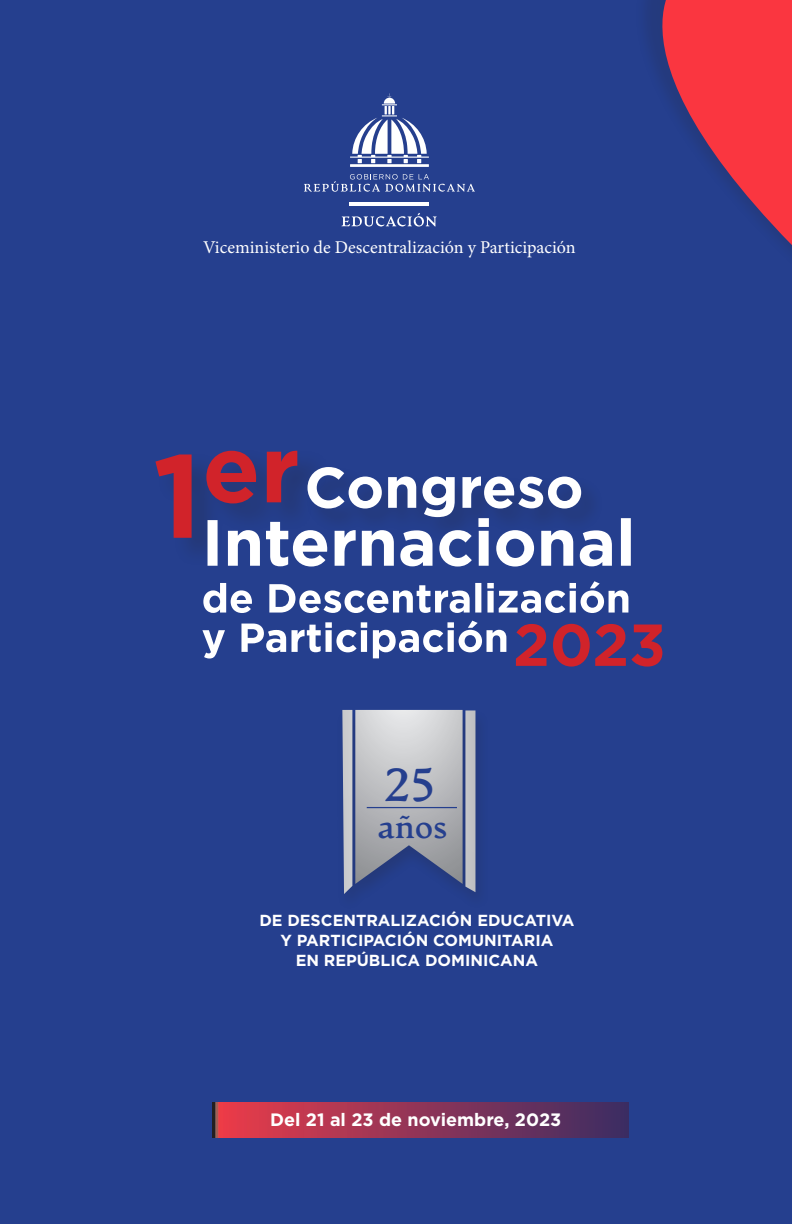
<style>
.page{position:relative;width:792px;height:1224px;background:#253f8e}
.page>*{position:absolute;margin:0;border:0;box-sizing:border-box;transform-origin:0 0}
.t1{font:46px "Artifex CF Bold";color:#253f8e}
.t2{font:32px "Artifex CF Bold";color:#253f8e}
.t3{font:18px "Minion Pro";color:#fff}
.t4{font:700 18px "Gotham";color:#fff}
.t5{font:700 16px/20px "Gotham";color:#fff;text-align:center}
</style>
<div class="page">
<hr style="left:350px;top:164px;width:79px;height:3px;background:#fff">
<svg style="left:350px;top:94px;width:79px;height:69px"></svg>
<hr style="left:350px;top:202px;width:79px;height:4px;background:#fff">
<svg style="left:304px;top:174px;width:171px;height:18px"></svg>
<svg style="left:341px;top:213px;width:96px;height:14px"></svg>
<svg style="left:646px;top:0;width:146px;height:250px;fill:#fa3640"></svg>
<svg style="left:516px;top:624px;width:146px;height:43px"></svg>
<svg style="left:202px;top:621px;width:304px;height:38px"></svg>
<svg style="left:203px;top:581px;width:425px;height:32px"></svg>
<svg style="left:155px;top:450px;width:476px;height:117px"></svg>
<svg style="left:342px;top:710px;width:133px;height:184px"></svg>
<hr style="left:367px;top:807px;width:90px;height:1px;background:#253f8e">
<div style="left:212px;top:1103px;width:417px;height:34px;background:linear-gradient(to right,#e53c49,#3c2c64)"></div>
<p class="t3" style="left:203px;top:235px;width:374px">Viceministerio de Descentralización y Participación</p>
<p class="t1" style="left:384px;top:757px;width:52px">25</p>
<p class="t2" style="left:377px;top:807px;width:72px">años</p>
<p class="t5" style="left:259px;top:910px;width:317px">DE DESCENTRALIZACIÓN EDUCATIVA<br>Y PARTICIPACIÓN COMUNITARIA</p>
<p class="t5" style="left:296px;top:950px;width:244px">EN REPÚBLICA DOMINICANA</p>
<p class="t4" style="left:270px;top:1107px;width:293px">Del 21 al 23 de noviembre, 2023</p>
</div>
